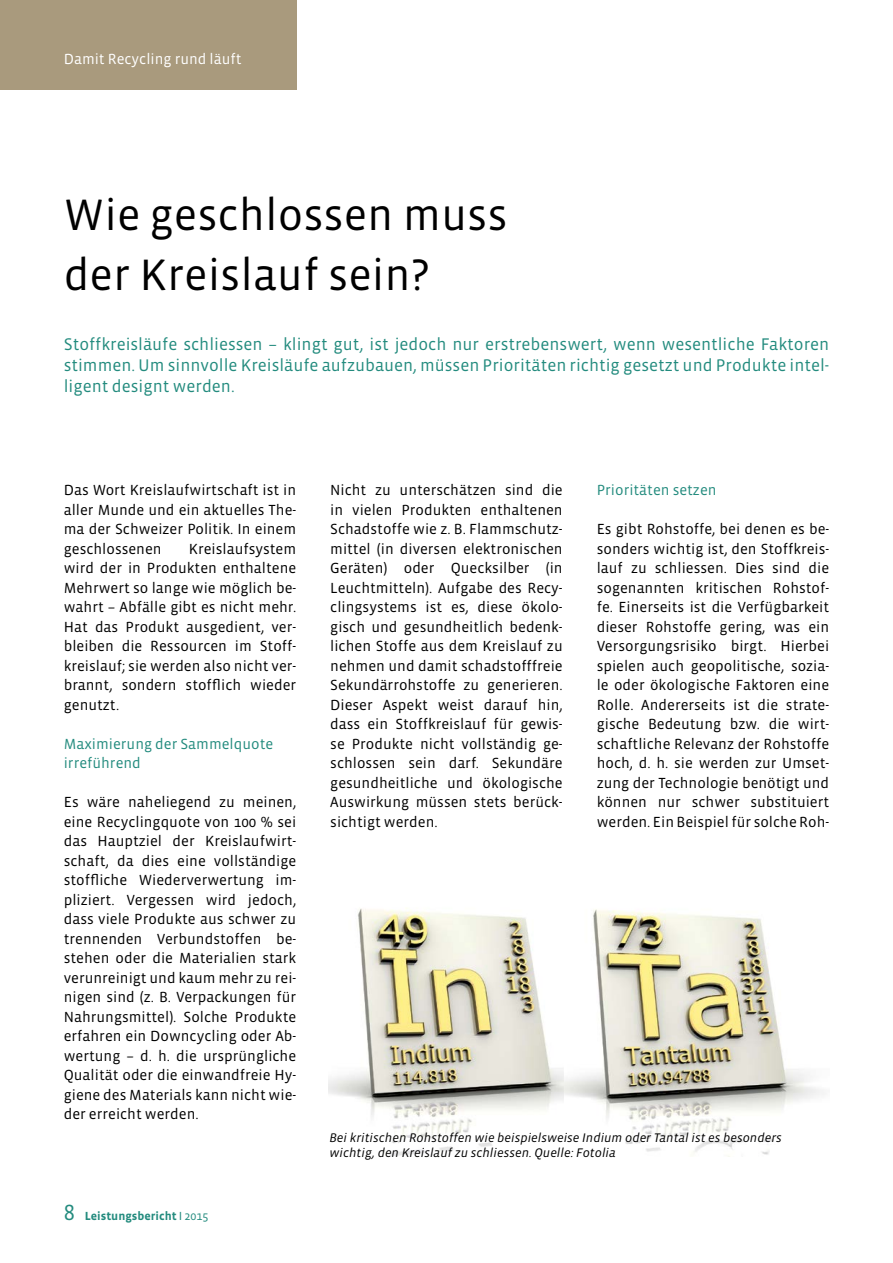
<style>
.page{position:relative;width:893px;height:1263px;background:#fff}
.page>*{position:absolute;margin:0;border:0;box-sizing:border-box;transform-origin:0 0}
.t1{font:45px "Vista Sans OT";color:#000}
.t2{font:17.25px/21px "Vista Sans OT";color:#238b7e;text-align:justify}
.t3{font:15px/19.5px "Vista Sans OT";color:#000;text-align:justify}
.t4{font:15px/19.5px "Vista Sans OT";color:#238b7e}
.t5{font:15px "Vista Sans OT";color:#fff}
.t6{font:italic 12.75px "Vista Sans OT";color:#000}
.t7{font:700 12px "Vista Sans OT";color:#238b7e}
.s1{font-weight:400;font-size:22.5px}
.s2{font-family:"Myriad Pro";font-weight:400}
.s3{font-weight:400}
</style>
<div class="page">
<div style="left:0;top:0;width:296px;height:89px;background:#a99a7d"></div>
<img style="left:328px;top:908px;width:236px;height:247px">
<img style="left:564px;top:909px;width:260px;height:248px">
<p class="t5" style="left:64px;top:51px;width:179px">Damit Recycling rund läuft</p>
<p class="t1" style="left:64px;top:191px;width:445px">Wie geschlossen muss</p>
<p class="t1" style="left:64px;top:251px;width:367px">der Kreislauf sein?</p>
<p class="t2" style="left:64px;top:334px;width:767px">Stoffkreisläufe schliessen – klingt gut, ist jedoch nur erstrebenswert, wenn wesentliche Faktoren stimmen. Um sinnvolle Kreisläufe aufzubauen, müssen Prioritäten richtig gesetzt und Produkte intel&shy;ligent designt werden.</p>
<p class="t3" style="left:64px;top:481px;width:234px">Das Wort Kreislaufwirtschaft ist in aller Munde und ein aktuelles The&shy;ma der Schweizer Politik. In einem geschlossenen</p>
<p class="t3" style="left:64px;top:539px;width:234px;text-indent:125px">Kreislaufsystem wird der in Produkten enthaltene Mehrwert so lange wie möglich be&shy;wahrt – Abfälle gibt es nicht mehr.<br>Hat das Produkt ausgedient, ver&shy;bleiben die Ressourcen im Stoff&shy;kreislauf; sie werden also nicht ver&shy;brannt, sondern stofflich wieder genutzt.</p>
<p class="t4" style="left:64px;top:734px;width:211px">Maximierung der Sammelquote irreführend</p>
<p class="t3" style="left:64px;top:793px;width:234px">Es wäre naheliegend zu meinen, eine Recyclingquote von 100 % sei das Hauptziel der Kreislaufwirt&shy;schaft, da dies eine vollständige stoffliche Wiederverwertung im&shy;pliziert. Vergessen wird jedoch, dass viele Produkte aus schwer zu trennenden Verbundstoffen be&shy;stehen oder die Materialien stark verunreinigt und kaum mehr zu rei&shy;nigen sind (z. B. Verpackungen für Nahrungsmittel). Solche Produkte erfahren ein Downcycling oder Ab&shy;wertung – d. h. die ursprüngliche Qualität oder die einwandfreie Hy&shy;giene des Materials kann nicht wie&shy;der erreicht werden.</p>
<p class="t7" style="left:64px;top:1210px;width:146px"><span class="s1">8</span> Leistungsbericht <span class="s2">І</span> <span class="s3">2015</span></p>
<p class="t3" style="left:330px;top:481px;width:234px">Nicht zu unterschätzen sind die in vielen Produkten enthaltenen Schadstoffe wie z. B. Flammschutz&shy;mittel (in diversen elektronischen Geräten) oder Quecksilber (in Leuchtmitteln). Aufgabe des Recy&shy;clingsystems ist es, diese ökolo&shy;gisch und gesundheitlich bedenk&shy;lichen Stoffe aus dem Kreislauf zu nehmen und damit schadstofffreie Sekundärrohstoffe zu generieren.<br>Dieser Aspekt weist darauf hin, dass ein Stoffkreislauf für gewis&shy;se Produkte nicht vollständig ge&shy;schlossen sein darf. Sekundäre gesundheitliche und ökologische Auswirkung müssen stets berück&shy;sichtigt werden.</p>
<p class="t4" style="left:597px;top:481px;width:121px">Prioritäten setzen</p>
<p class="t3" style="left:597px;top:520px;width:234px">Es gibt Rohstoffe, bei denen es be&shy;sonders wichtig ist, den Stoffkreis&shy;lauf zu schliessen. Dies sind die sogenannten kritischen Rohstof&shy;fe. Einerseits ist die Verfügbarkeit dieser Rohstoffe gering, was ein Versorgungsrisiko birgt. Hierbei spielen auch geopolitische, sozia&shy;le oder ökologische Faktoren eine Rolle. Andererseits ist die strate&shy;gische Bedeutung bzw. die wirt&shy;schaftliche Relevanz der Rohstoffe hoch, d. h. sie werden zur Umset&shy;zung der Technologie benötigt und können nur schwer substituiert werden. Ein Beispiel für solche Roh-</p>
<p class="t6" style="left:330px;top:1131px;width:454px">Bei kritischen Rohstoffen wie beispielsweise Indium oder Tantal ist es besonders</p>
<p class="t6" style="left:330px;top:1146px;width:288px">wichtig, den Kreislauf zu schliessen. Quelle: Fotolia</p>
</div>
